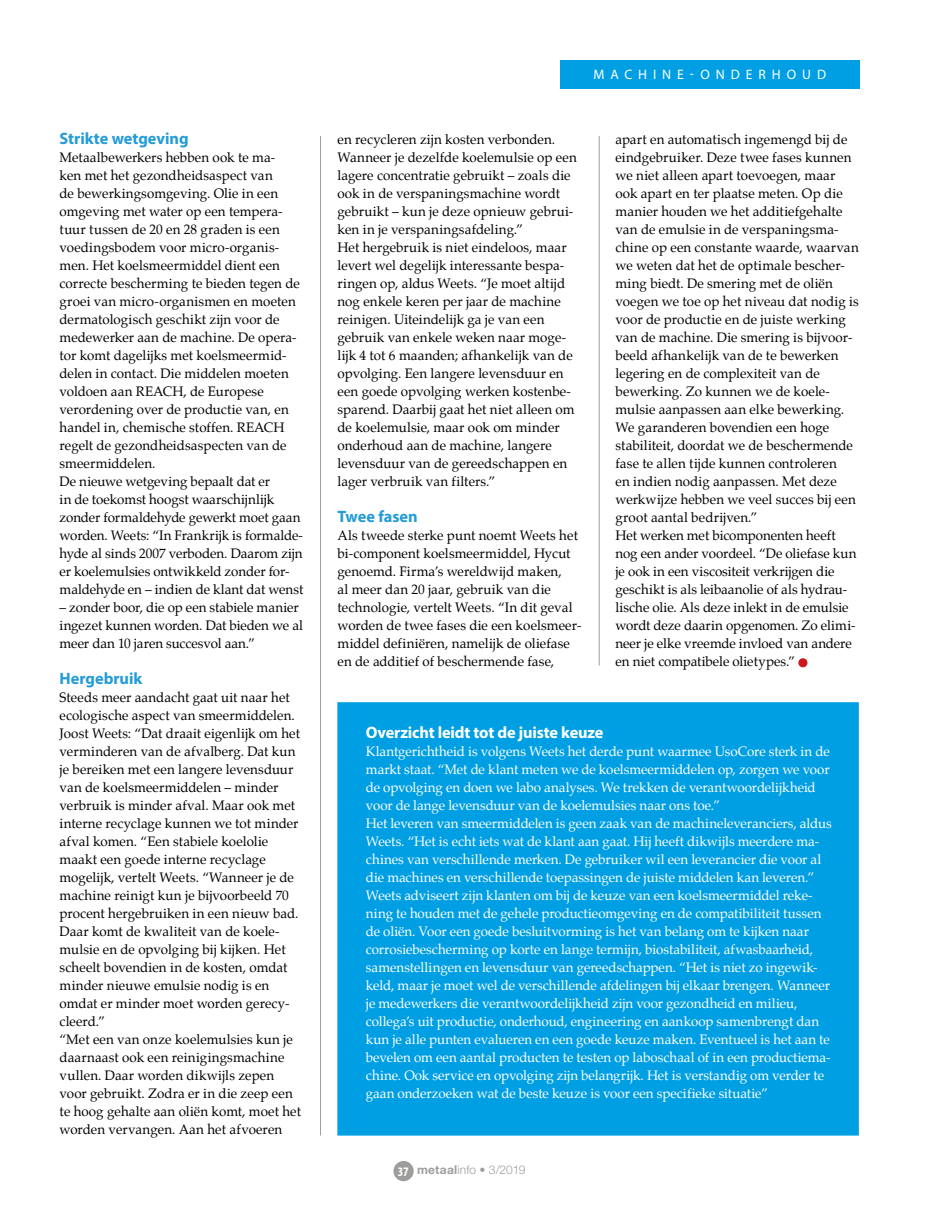
<style>
.page{position:relative;width:936px;height:1212px;background:#fff}
.page>*{position:absolute;margin:0;border:0;box-sizing:border-box;transform-origin:0 0}
.t1{font:700 16.5px "Myriad Pro";color:#249cd8}
.t2{font:700 16.5px "Myriad Pro";letter-spacing:-.01em;color:#fff}
.t3{font:13.65px "Myriad Pro";letter-spacing:.435em;color:#fff}
.t4{font:13.5px/18px "Palatino";letter-spacing:.005em;color:#000}
.t5{font:13.5px/18px "Palatino";letter-spacing:-.005em;color:#fff}
.t6{font:300 12px "Helvetica Neue";color:#9d9d9c}
.s1{font-family:"Myriad Pro";font-weight:700;font-stretch:condensed;font-size:13.05px;color:#fff}
.s2{font-weight:700}
</style>
<div class="page">
<div style="left:337px;top:702px;width:521px;height:433px;background:#009fe3;border:1px solid #009fe3"></div>
<div style="left:393px;top:1161px;width:20px;height:20px;background:#9d9d9c;border-radius:50%"></div>
<div style="left:798px;top:658px;width:9px;height:9px;background:#cd171a;border-radius:50%"></div>
<hr style="left:320px;top:136px;width:1px;height:999px;background:#9d9d9c">
<hr style="left:598px;top:136px;width:1px;height:529px;background:#9d9d9c">
<div style="left:560px;top:60px;width:299px;height:29px;background:#009fe3"></div>
<p class="t1" style="left:60px;top:128px;width:131px">Strikte wetgeving</p>
<p class="t4" style="left:60px;top:148px;width:245px">Metaalbewerkers hebben ook te ma-<br>ken met het gezondheidsaspect van<br>de bewerkingsomgeving. Olie in een omgeving met water op een tempera&shy;tuur tussen de 20 en 28 graden is een voedingsbodem voor micro-organis&shy;men. Het koelsmeermiddel dient een correcte bescherming te bieden tegen de groei van micro-organismen en moeten dermatologisch geschikt zijn voor de medewerker aan de machine. De opera&shy;tor komt dagelijks met koelsmeermid&shy;delen in contact. Die middelen moeten voldoen aan REACH, de Europese verordening over de productie van, en handel in, chemische stoffen. REACH regelt de gezondheidsaspecten van de smeermiddelen.<br>De nieuwe wetgeving bepaalt dat er<br>in de toekomst hoogst waarschijnlijk zonder formaldehyde gewerkt moet gaan worden. Weets: “In Frankrijk is formalde&shy;hyde al sinds 2007 verboden. Daarom zijn er koelemulsies ontwikkeld zonder for&shy;maldehyde en – indien de klant dat wenst</p>
<p class="t4" style="left:60px;top:598px;width:245px">– zonder boor, die op een stabiele manier ingezet kunnen worden. Dat bieden we al meer dan 10 jaren succesvol aan.”</p>
<p class="t1" style="left:60px;top:668px;width:84px">Hergebruik</p>
<p class="t4" style="left:60px;top:688px;width:243px">Steeds meer aandacht gaat uit naar het ecologische aspect van smeermiddelen.<br>Joost Weets: “Dat draait eigenlijk om het verminderen van de afvalberg. Dat kun je bereiken met een langere levensduur van de koelsmeermiddelen – minder verbruik is minder afval. Maar ook met interne recyclage kunnen we tot minder afval komen. “Een stabiele koelolie maakt een goede interne recyclage mogelijk, vertelt Weets. “Wanneer je de machine reinigt kun je bijvoorbeeld 70 procent hergebruiken in een nieuw bad.<br>Daar komt de kwaliteit van de koele&shy;mulsie en de opvolging bij kijken. Het scheelt bovendien in de kosten, omdat minder nieuwe emulsie nodig is en omdat er minder moet worden gerecy&shy;cleerd.”<br>“Met een van onze koelemulsies kun je daarnaast ook een reinigingsmachine vullen. Daar worden dikwijls zepen voor gebruikt. Zodra er in die zeep een te hoog gehalte aan oliën komt, moet het worden vervangen. Aan het afvoeren</p>
<p class="t3" style="left:593px;top:66px;width:234px">MACHINE-ONDERHOUD</p>
<p class="t4" style="left:337px;top:130px;width:241px">en recycleren zijn kosten verbonden.<br>Wanneer je dezelfde koelemulsie op een lagere concentratie gebruikt – zoals die ook in de verspaningsmachine wordt gebruikt – kun je deze opnieuw gebrui&shy;ken in je verspaningsafdeling.”<br>Het hergebruik is niet eindeloos, maar levert wel degelijk interessante bespa&shy;ringen op, aldus Weets. “Je moet altijd nog enkele keren per jaar de machine reinigen. Uiteindelijk ga je van een gebruik van enkele weken naar moge&shy;lijk 4 tot 6 maanden; afhankelijk van de opvolging. Een langere levensduur en een goede opvolging werken kostenbe&shy;sparend. Daarbij gaat het niet alleen om de koelemulsie, maar ook om minder onderhoud aan de machine, langere levensduur van de gereedschappen en lager verbruik van filters.”</p>
<p class="t1" style="left:337px;top:506px;width:82px">Twee fasen</p>
<p class="t4" style="left:337px;top:526px;width:245px">Als tweede sterke punt noemt Weets het bi-component koelsmeermiddel, Hycut genoemd. Firma’s wereldwijd maken,<br>al meer dan 20 jaar, gebruik van die technologie, vertelt Weets. “In dit geval worden de twee fases die een koelsmeer&shy;middel definiëren, namelijk de oliefase en de additief of beschermende fase,</p>
<p class="t4" style="left:615px;top:130px;width:245px">apart en automatisch ingemengd bij de eindgebruiker. Deze twee fases kunnen we niet alleen apart toevoegen, maar ook apart en ter plaatse meten. Op die manier houden we het additiefgehalte van de emulsie in de verspaningsma&shy;chine op een constante waarde, waarvan we weten dat het de optimale bescher&shy;ming biedt. De smering met de oliën voegen we toe op het niveau dat nodig is voor de productie en de juiste werking van de machine. Die smering is bijvoor&shy;beeld afhankelijk van de te bewerken legering en de complexiteit van de bewerking. Zo kunnen we de koele&shy;mulsie aanpassen aan elke bewerking.<br>We garanderen bovendien een hoge stabiliteit, doordat we de beschermende fase te allen tijde kunnen controleren<br>en indien nodig aanpassen. Met deze werkwijze hebben we veel succes bij een groot aantal bedrijven.”<br>Het werken met bicomponenten heeft nog een ander voordeel. “De oliefase kun je ook in een viscositeit verkrijgen die geschikt is als leibaanolie of als hydrau&shy;lische olie. Als deze inlekt in de emulsie wordt deze daarin opgenomen. Zo elimi&shy;neer je elke vreemde invloed van andere en niet compatibele olietypes.”</p>
<p class="t2" style="left:366px;top:722px;width:239px">Overzicht leidt tot de juiste keuze</p>
<p class="t5" style="left:366px;top:742px;width:467px">Klantgerichtheid is volgens Weets het derde punt waarmee UsoCore sterk in de markt staat. “Met de klant meten we de koelsmeermiddelen op, zorgen we voor de opvolging en doen we labo analyses. We trekken de verantwoordelijkheid voor de lange levensduur van de koelemulsies naar ons toe.”<br>Het leveren van smeermiddelen is geen zaak van de machineleveranciers, aldus Weets. “Het is echt iets wat de klant aan gaat. Hij heeft dikwijls meerdere ma&shy;chines van verschillende merken. De gebruiker wil een leverancier die voor al die machines en verschillende toepassingen de juiste middelen kan leveren.” Weets adviseert zijn klanten om bij de keuze van een koelsmeermiddel reke&shy;ning te houden met de gehele productieomgeving en de compatibiliteit tussen de oliën. Voor een goede besluitvorming is het van belang om te kijken naar corrosiebescherming op korte en lange termijn, biostabiliteit, afwasbaarheid, samenstellingen en levensduur van gereedschappen. “Het is niet zo ingewik&shy;keld, maar je moet wel de verschillende afdelingen bij elkaar brengen. Wanneer je medewerkers die verantwoordelijkheid zijn voor gezondheid en milieu, collega’s uit productie, onderhoud, engineering en aankoop samenbrengt dan kun je alle punten evalueren en een goede keuze maken. Eventueel is het aan te bevelen om een aantal producten te testen op laboschaal of in een productiema&shy;chine. Ook service en opvolging zijn belangrijk. Het is verstandig om verder te gaan onderzoeken wat de beste keuze is voor een specifieke situatie”</p>
<p class="t6" style="left:398px;top:1159px;width:129px"><span class="s1">37</span> <span class="s2">metaal</span>info • 3/2019</p>
</div>
